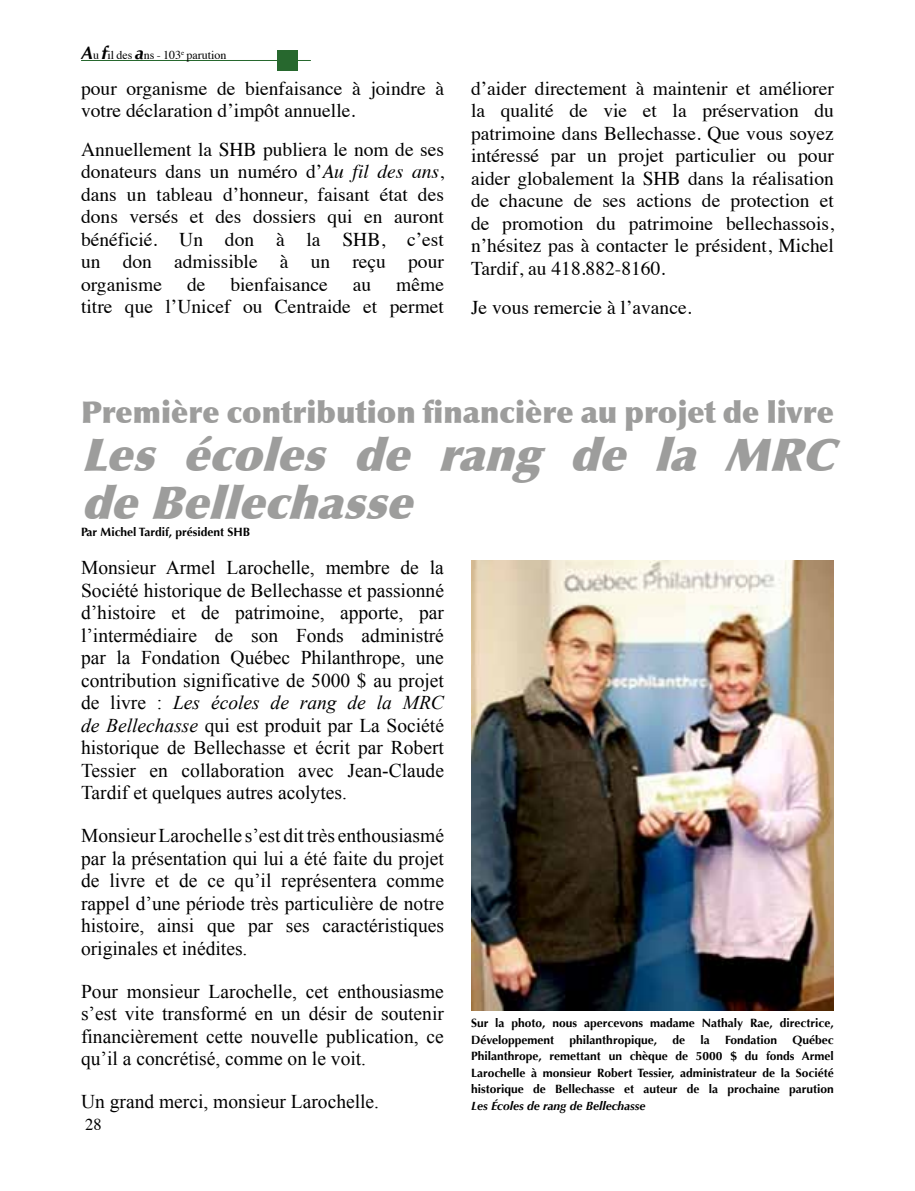
<style>
.page{position:relative;width:915px;height:1191px;background:#fff}
.page>*{position:absolute;margin:0;border:0;box-sizing:border-box;transform-origin:0 0}
.t1{font:italic 900 45px/48px "Optima";color:#9d9d9c}
.t2{font:900 30px "Optima";color:#9d9d9c}
.t3{font:19.5px/22.5px "Times New Roman";color:#000;text-align:justify}
.t4{font:19.5px/22.5px "Times";color:#000;text-align:justify}
.t5{font:16.5px "Times";color:#000}
.t6{font:700 12px/16.5px "Optima";color:#000}
.t7{font:italic 700 12px "Optima";color:#000}
.t8{font:12px "Times";color:#000}
.s1{font-family:"Optima";font-weight:700;font-style:italic;font-size:18px}
.s2{font-style:italic}
</style>
<div class="page">
<hr style="left:81px;top:60px;width:230px;height:1px;background:#27682e">
<div style="left:277px;top:50px;width:20px;height:21px;background:#27682e"></div>
<img style="left:471px;top:561px;width:362px;height:449px">
<p class="t8" style="left:81px;top:44px;width:147px"><span class="s1">A</span>u <span class="s1">f</span>il des <span class="s1">a</span>ns - 103<sup>e</sup> parution</p>
<p class="t4" style="left:81px;top:75px;width:364px">pour organisme de bienfaisance à joindre à votre déclaration d’impôt annuelle.</p>
<p class="t4" style="left:81px;top:136px;width:364px">Annuellement la SHB publiera le nom de ses donateurs dans un numéro d’<span class="s2">Au fil des ans</span>, dans un tableau d’honneur, faisant état des dons versés et des dossiers qui en auront bénéficié. Un don à la SHB, c’est un don admissible à un reçu pour organisme</p>
<p class="t4" style="left:187px;top:271px;width:20px">de</p>
<p class="t4" style="left:230px;top:271px;width:99px">bienfaisance</p>
<p class="t4" style="left:353px;top:271px;width:20px">au</p>
<p class="t4" style="left:81px;top:271px;width:364px;text-align:right">même<br>titre que l’Unicef ou Centraide et permet</p>
<p class="t4" style="left:471px;top:75px;width:364px">d’aider directement à maintenir et améliorer la qualité de vie et la préservation du patrimoine dans Bellechasse. Que vous soyez intéressé par un projet particulier ou pour aider globalement la SHB dans la réalisation de chacune de ses actions de protection et de promotion du patrimoine bellechassois, n’hésitez pas à contacter le président, Michel Tardif, au 418.882-8160.</p>
<p class="t4" style="left:471px;top:295px;width:222px">Je vous remercie à l’avance.</p>
<h2 class="t2" style="left:81px;top:394px;width:754px">Première contribution financière au projet de livre</h2>
<h1 class="t1" style="left:81px;top:432px;width:768px">Les écoles de rang de la MRC deBellechasse</h1>
<p class="t6" style="left:81px;top:524px;width:171px">Par Michel Tardif, président SHB</p>
<p class="t3" style="left:81px;top:556px;width:364px">Monsieur Armel Larochelle, membre de la Société historique de Bellechasse et passionné d’histoire et de patrimoine, apporte, par l’intermédiaire de son Fonds administré par la Fondation Québec Philanthrope, une contribution significative de 5000 $ au projet de livre : <span class="s2">Les écoles de rang de la MRC de Bellechasse</span> qui est produit par La Société historique de Bellechasse et écrit par Robert Tessier en collaboration avec Jean-Claude Tardif et quelques autres acolytes.</p>
<p class="t3" style="left:81px;top:824px;width:364px">Monsieur Larochelle s’est dit très enthousiasmé par la présentation qui lui a été faite du projet de livre et de ce qu’il représentera comme rappel d’une période très particulière de notre histoire, ainsi que par ses caractéristiques originales et inédites.</p>
<p class="t3" style="left:81px;top:979px;width:364px">Pour monsieur Larochelle, cet enthousiasme s’est vite transformé en un désir de soutenir financièrement cette nouvelle publication, ce qu’il a concrétisé, comme on le voit.</p>
<p class="t3" style="left:81px;top:1089px;width:299px">Un grand merci, monsieur Larochelle.</p>
<p class="t5" style="left:85px;top:1109px;width:18px">28</p>
<p class="t6" style="left:471px;top:1015px;width:364px">Sur la photo, nous apercevons madame Nathaly Rae, directrice,<br>Développement</p>
<p class="t6" style="left:471px;top:1031px;width:364px;text-align:justify;text-indent:321px">Québec Philanthrope, remettant un chèque de 5000 $ du fonds Armel Larochelle à monsieur Robert Tessier, administrateur de la Société historique de Bellechasse et auteur de la prochaine parution</p>
<p class="t7" style="left:471px;top:1098px;width:176px">Les Écoles de rang de Bellechasse</p>
<p class="t6" style="left:569px;top:1031px;width:89px">philanthropique,</p>
<p class="t6" style="left:672px;top:1031px;width:14px">de</p>
<p class="t6" style="left:700px;top:1031px;width:11px">la</p>
<p class="t6" style="left:724px;top:1031px;width:54px">Fondation</p>
</div>
